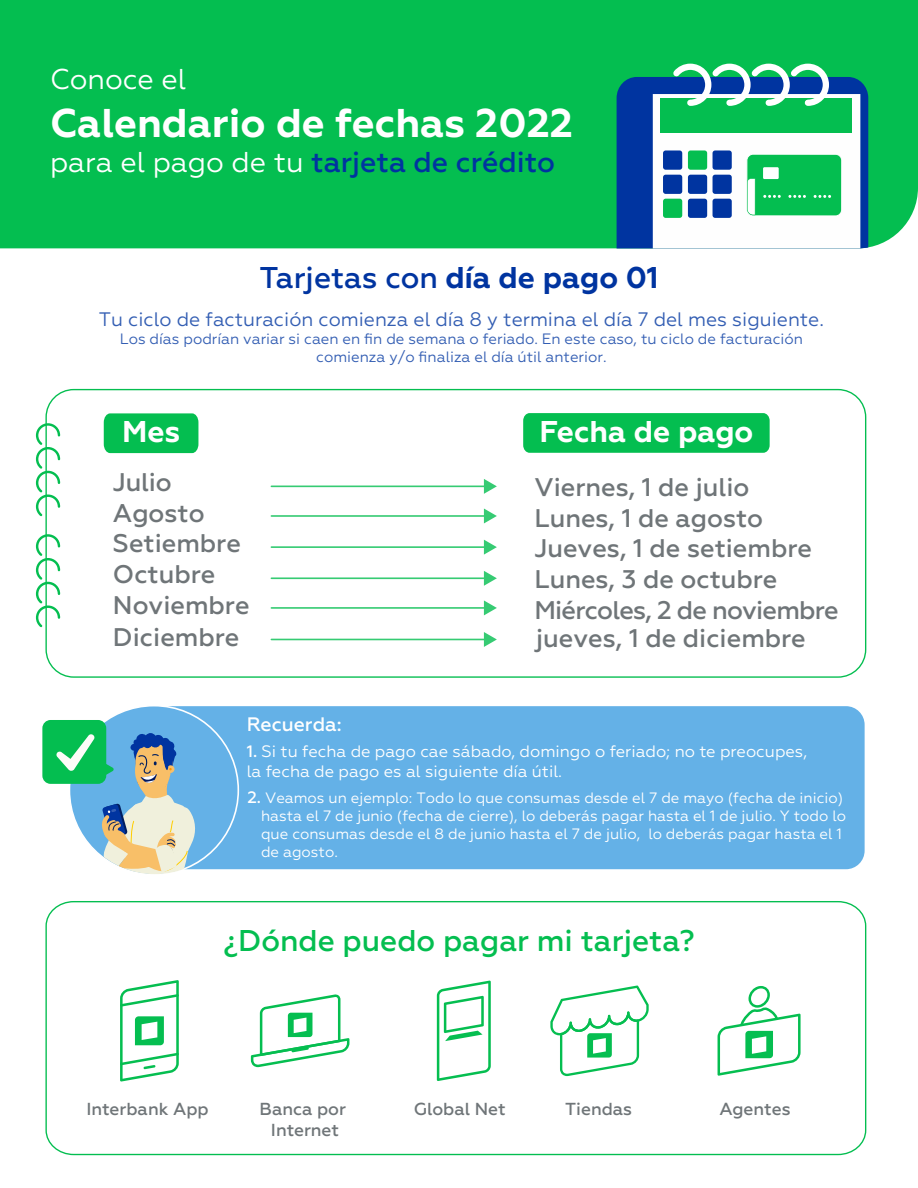
<style>
.page{position:relative;width:918px;height:1188px;background:#fff}
.page>*{position:absolute;margin:0;border:0;box-sizing:border-box;transform-origin:0 0}
.t1{font:700 40.05px "Geometria";color:#fff}
.t2{font:500 30px "Geometria";color:#04be50}
.t3{font:500 30px "Geometria";color:#0034a0}
.t4{font:700 30px "Geometria";color:#fff}
.t5{font:500 28.65px "Geometria";color:#0034a0}
.t6{font:28.65px "Geometria";color:#fff}
.t7{font:500 25.5px/30.9px "Geometria";color:#6f7578}
.t8{font:19.5px "Geometria";color:#335eb3}
.t9{font:500 19.5px "Geometria";color:#fff}
.t10{font:500 17.4px/20.9px "Geometria";color:#6f7578;text-align:center}
.t11{font:16.5px/19.8px "Geometria";color:#fff}
.t12{font:15px/18px "Geometria";color:#fff}
.t13{font:15px/18px "Geometria";color:#335eb3;text-align:center}
.s1{font-weight:400;color:#fff}
.s2{font-weight:700}
.s3{font-weight:500}
.s4{font-weight:500;font-size:16.5px}
</style>
<div class="page">
<div style="left:170px;top:706px;width:695px;height:163px;background:#64b1e7"></div>
<div style="left:0;top:0;width:918px;height:248px;background:#04be50"></div>
<svg style="left:617px;top:60px;width:251px;height:188px"></svg>
<div style="left:763px;top:167px;width:16px;height:12px;background:#fff"></div>
<svg style="left:45px;top:901px;width:822px;height:255px"></svg>
<svg style="left:35px;top:422px;width:26px;height:96px"></svg>
<svg style="left:35px;top:533px;width:26px;height:96px"></svg>
<div style="left:69px;top:706px;width:169px;height:169px;background:#64b1e7;border-radius:50%"></div>
<div style="left:42px;top:720px;width:64px;height:64px;background:#04be50;border-radius:8px"></div>
<svg style="left:56px;top:733px;width:141px;height:141px"></svg>
<hr style="left:271px;top:486px;width:215px;height:1px;background:#36cb73">
<svg style="left:484px;top:479px;width:13px;height:15px"></svg>
<hr style="left:271px;top:515px;width:215px;height:2px;background:#36cb73">
<svg style="left:484px;top:509px;width:13px;height:14px"></svg>
<hr style="left:271px;top:546px;width:215px;height:2px;background:#36cb73">
<svg style="left:484px;top:540px;width:13px;height:15px"></svg>
<hr style="left:271px;top:577px;width:215px;height:2px;background:#36cb73">
<svg style="left:484px;top:571px;width:13px;height:15px"></svg>
<hr style="left:271px;top:607px;width:215px;height:2px;background:#36cb73">
<svg style="left:484px;top:600px;width:13px;height:15px"></svg>
<hr style="left:271px;top:639px;width:215px;height:1px;background:#36cb73">
<svg style="left:484px;top:632px;width:13px;height:15px"></svg>
<div style="left:523px;top:413px;width:247px;height:40px;background:#04be50"></div>
<div style="left:104px;top:413px;width:94px;height:40px;background:#04be50"></div>
<svg style="left:437px;top:981px;width:54px;height:100px"></svg>
<svg style="left:120px;top:980px;width:59px;height:102px"></svg>
<svg style="left:550px;top:985px;width:99px;height:91px"></svg>
<svg style="left:251px;top:994px;width:98px;height:73px"></svg>
<svg style="left:718px;top:986px;width:83px;height:90px"></svg>
<h3 class="t6" style="left:50px;top:62px;width:138px">Conoce el</h3>
<h1 class="t1" style="left:50px;top:99px;width:525px">Calendario de fechas 2022</h1>
<h3 class="t5" style="left:50px;top:145px;width:506px"><span class="s1">para el pago de tu</span> tarjeta de crédito</h3>
<h2 class="t3" style="left:259px;top:260px;width:401px">Tarjetas con <span class="s2">día de pago 01</span></h2>
<h3 class="t8" style="left:99px;top:308px;width:727px">Tu ciclo de facturación comienza el día 8 y termina el día 7 del mes siguiente.</h3>
<p class="t13" style="left:120px;top:330px;width:685px">Los días podrían variar si caen en fin de semana o feriado. En este caso, tu ciclo de facturación comienza y/o finaliza el día útil anterior.</p>
<h2 class="t4" style="left:122px;top:414px;width:59px">Mes</h2>
<h2 class="t4" style="left:540px;top:413px;width:215px">Fecha de pago</h2>
<h3 class="t7" style="left:113px;top:467px;width:138px">Julio<br>Agosto<br>Setiembre<br>Octubre<br>Noviembre<br>Diciembre</h3>
<h3 class="t7" style="left:534px;top:472px;width:306px">Viernes, 1 de julio<br>Lunes, 1 de agosto<br>Jueves, 1 de setiembre<br>Lunes, 3 de octubre<br>Miércoles, 2 de noviembre</h3>
<h3 class="t7" style="left:536px;top:623px;width:271px">jueves, 1 de diciembre</h3>
<h3 class="t9" style="left:247px;top:713px;width:97px">Recuerda:</h3>
<p class="t11" style="left:247px;top:741px;width:562px"><span class="s3">1.</span> Si tu fecha de pago cae sábado, domingo o feriado; no te preocupes, la fecha de pago es al siguiente día útil.</p>
<p class="t12" style="left:261px;top:789px;width:587px;text-indent:-14px"><span class="s4">2.</span> Veamos un ejemplo: Todo lo que consumas desde el 7 de mayo (fecha de inicio) hasta el 7 de junio (fecha de cierre), lo deberás pagar hasta el 1 de julio. Y todo lo que consumas desde el 8 de junio hasta el 7 de julio, lo deberás pagar hasta el 1 de agosto.</p>
<h2 class="t2" style="left:224px;top:923px;width:473px">¿Dónde puedo pagar mi tarjeta?</h2>
<p class="t10" style="left:86px;top:1098px;width:124px">Interbank App</p>
<p class="t10" style="left:260px;top:1098px;width:88px">Banca por<br>Internet</p>
<p class="t10" style="left:414px;top:1098px;width:93px">Global Net</p>
<p class="t10" style="left:565px;top:1098px;width:68px">Tiendas</p>
<p class="t10" style="left:719px;top:1098px;width:73px">Agentes</p>
</div>
